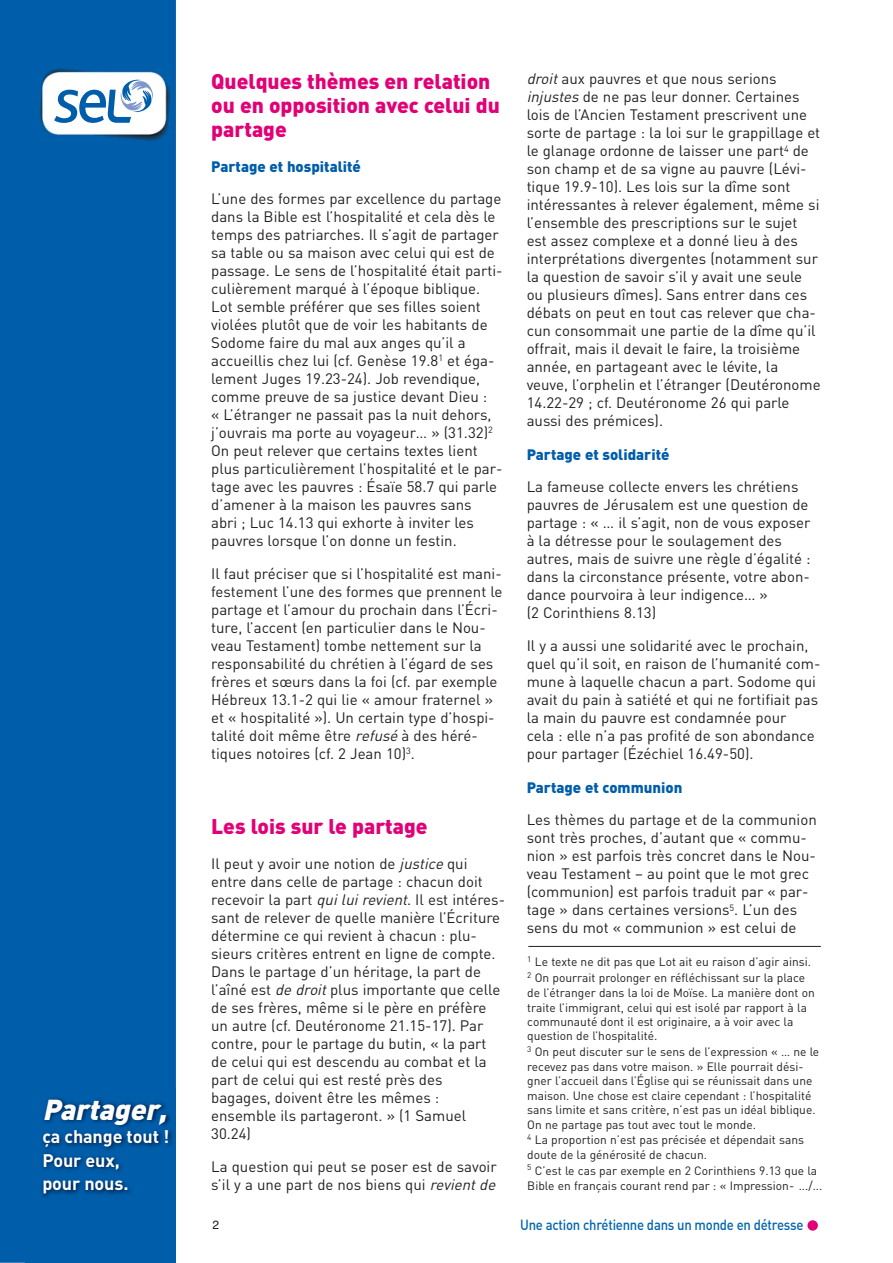
<style>
.page{position:relative;width:893px;height:1263px;background:#fff}
.page>*{position:absolute;margin:0;border:0;box-sizing:border-box;transform-origin:0 0}
.t1{font:italic 900 28.5px "DIN";color:#fff}
.t2{font:900 21px/24px "DIN";color:#e20077}
.t3{font:700 18px/23.5px "DIN";letter-spacing:-.005em;color:#fff}
.t4{font:15px/18px "DIN";color:#231f20}
.t5{font:900 15px "DIN";color:#005daa}
.t6{font:500 14.55px "DIN";letter-spacing:-.015em;color:#0064b1;scale:.9 1}
.t7{font:12px/14.5px "DIN";color:#231f20}
.t8{font:12px "Helvetica";color:#231f20}
.s1{font-style:italic}
</style>
<div class="page">
<hr style="left:528px;top:946px;width:292px;height:1px;background:#231f20">
<div style="left:0;top:0;width:176px;height:1263px;background:#005daa"></div>
<div style="left:807px;top:1220px;width:10px;height:11px;background:#e20077;border-radius:50%"></div>
<img style="left:38px;top:68px;width:134px;height:73px">
<div style="left:50px;top:75px;width:113px;height:55px;background:#fff;border-radius:9px"></div>
<svg style="left:54px;top:79px;width:100px;height:44px"></svg>
<img style="left:26px;top:1088px;width:150px;height:175px">
<h1 class="t1" style="left:42px;top:1099px;width:131px">Partager,</h1>
<p class="t3" style="left:42px;top:1127px;width:128px">ça change tout !<br>Pour eux,<br>pour nous.</p>
<h2 class="t2" style="left:211px;top:70px;width:290px">Quelques thèmes en relation ou en opposition avec celui du partage</h2>
<p class="t5" style="left:211px;top:161px;width:151px">Partage et hospitalité</p>
<p class="t4" style="left:211px;top:192px;width:293px">L’une des formes par excellence du partage dans la Bible est l’hospitalité et cela dès le temps des patriarches. Il s’agit de partager sa table ou sa maison avec celui qui est de passage. Le sens de l’hospitalité était parti&shy;culièrement marqué à l’époque biblique.<br>Lot semble préférer que ses filles soient violées plutôt que de voir les habitants de Sodome faire du mal aux anges qu’il a accueillis chez lui (cf. Genèse 19.8<sup>1</sup> et éga&shy;lement Juges 19.23-24). Job revendique, comme preuve de sa justice devant Dieu :<br>« L’étranger ne passait pas la nuit dehors, j’ouvrais ma porte au voyageur… » (31.32)<sup>2<br></sup>On peut relever que certains textes lient plus particulièrement l’hospitalité et le par&shy;tage avec les pauvres : Ésaïe 58.7 qui parle d’amener à la maison les pauvres sans<br>abri ; Luc 14.13 qui exhorte à inviter les pauvres lorsque l’on donne un festin.</p>
<p class="t4" style="left:211px;top:567px;width:293px">Il faut préciser que si l’hospitalité est mani&shy;festement l’une des formes que prennent le partage et l’amour du prochain dans l’Écri&shy;ture, l’accent (en particulier dans le Nou&shy;veau Testament) tombe nettement sur la responsabilité du chrétien à l’égard de ses frères et sœurs dans la foi (cf. par exemple Hébreux 13.1-2 qui lie « amour fraternel » et « hospitalité »). Un certain type d’hospi&shy;talité doit même être <span class="s1">refusé</span>à des héré&shy;tiques notoires (cf. 2 Jean 10)<sup>3</sup>.</p>
<h2 class="t2" style="left:211px;top:816px;width:218px">Les lois sur le partage</h2>
<p class="t4" style="left:211px;top:856px;width:295px">Il peut y avoir une notion de <span class="s1">justice</span>qui entre dans celle de partage : chacun doit recevoir la part <span class="s1">qui lui revient</span>. Il est intéres&shy;sant de relever de quelle manière l’Écriture détermine ce qui revient à chacun : plu&shy;sieurs critères entrent en ligne de compte.<br>Dans le partage d’un héritage, la part de l’aîné est <span class="s1">de droit</span>plus importante que celle de ses frères, même si le père en préfère un autre (cf. Deutéronome 21.15-17). Par contre, pour le partage du butin, « la part de celui qui est descendu au combat et la part de celui qui est resté près des bagages, doivent être les mêmes : ensemble ils partageront. » (1 Samuel 30.24)</p>
<p class="t4" style="left:211px;top:1159px;width:289px">La question qui peut se poser est de savoir s’il y a une part de nos biens qui <span class="s1">revientde</span></p>
<p class="t4" style="left:526px;top:72px;width:295px"><span class="s1">droit</span>aux pauvres et que nous serions <span class="s1">injustes</span>de ne pas leur donner. Certaines lois de l’Ancien Testament prescrivent une sorte de partage : la loi sur le grappillage et le glanage ordonne de laisser une part<sup>4</sup> de son champ et de sa vigne au pauvre (Lévi&shy;tique 19.9-10). Les lois sur la dîme sont intéressantes à relever également, même si l’ensemble des prescriptions sur le sujet est assez complexe et a donné lieu à des interprétations divergentes (notamment sur la question de savoir s’il y avait une seule ou plusieurs dîmes). Sans entrer dans ces débats on peut en tout cas relever que cha&shy;cun consommait une partie de la dîme qu’il offrait, mais il devait le faire, la troisième année, en partageant avec le lévite, la veuve, l’orphelin et l’étranger (Deutéronome 14.22-29 ; cf. Deutéronome 26 qui parle aussi des prémices).</p>
<p class="t5" style="left:526px;top:449px;width:144px">Partage et solidarité</p>
<p class="t4" style="left:526px;top:480px;width:285px">La fameuse collecte envers les chrétiens pauvres de Jérusalem est une question de partage : « … il s’agit, non de vous exposer à la détresse pour le soulagement des autres, mais de suivre une règle d’égalité : dans la circonstance présente, votre abon&shy;dance pourvoira à leur indigence… »<br>(2 Corinthiens 8.13)</p>
<p class="t4" style="left:526px;top:639px;width:295px">Il y a aussi une solidarité avec le prochain, quel qu’il soit, en raison de l’humanité com&shy;mune à laquelle chacun a part. Sodome qui avait du pain à satiété et qui ne fortifiait pas la main du pauvre est condamnée pour<br>cela : elle n’a pas profité de son abondance pour partager (Ézéchiel 16.49-50).</p>
<p class="t5" style="left:526px;top:782px;width:157px">Partage et communion</p>
<p class="t4" style="left:526px;top:813px;width:291px">Les thèmes du partage et de la communion sont très proches, d’autant que « commu&shy;nion » est parfois très concret dans le Nou&shy;veau Testament – au point que le mot grec (communion) est parfois traduit par « par&shy;tage » dans certaines versions<sup>5</sup>. L’un des sens du mot « communion » est celui de</p>
<p class="t7" style="left:527px;top:955px;width:285px;line-height:16.2px"><sup>1</sup> Le texte ne dit pas que Lot ait eu raison d’agir ainsi.<br><sup>2</sup> On pourrait prolonger en réfléchissant sur la place</p>
<p class="t7" style="left:527px;top:987px;width:289px">de l’étranger dans la loi de Moïse. La manière dont on traite l’immigrant, celui qui est isolé par rapport à la communauté dont il est originaire, a à voir avec la question de l’hospitalité.</p>
<p class="t7" style="left:527px;top:1046px;width:293px"><sup>3</sup> On peut discuter sur le sens de l’expression « … ne le recevez pas dans votre maison. » Elle pourrait dési&shy;gner l’accueil dans l’Église qui se réunissait dans une maison. Une chose est claire cependant : l’hospitalité sans limite et sans critère, n’est pas un idéal biblique.<br>On ne partage pas tout avec tout le monde.</p>
<p class="t7" style="left:527px;top:1134px;width:296px;line-height:15.1px"><sup>4</sup> La proportion n’est pas précisée et dépendait sans doute de la générosité de chacun.<br><sup>5</sup> C’est le cas par exemple en 2 Corinthiens 9.13 que la Bible en français courant rend par : « Impression- .../...</p>
<p class="t8" style="left:212px;top:1220px;width:8px">2</p>
<p class="t6" style="left:520px;top:1219px;width:316px">Une action chrétienne dans un monde en détresse</p>
</div>
